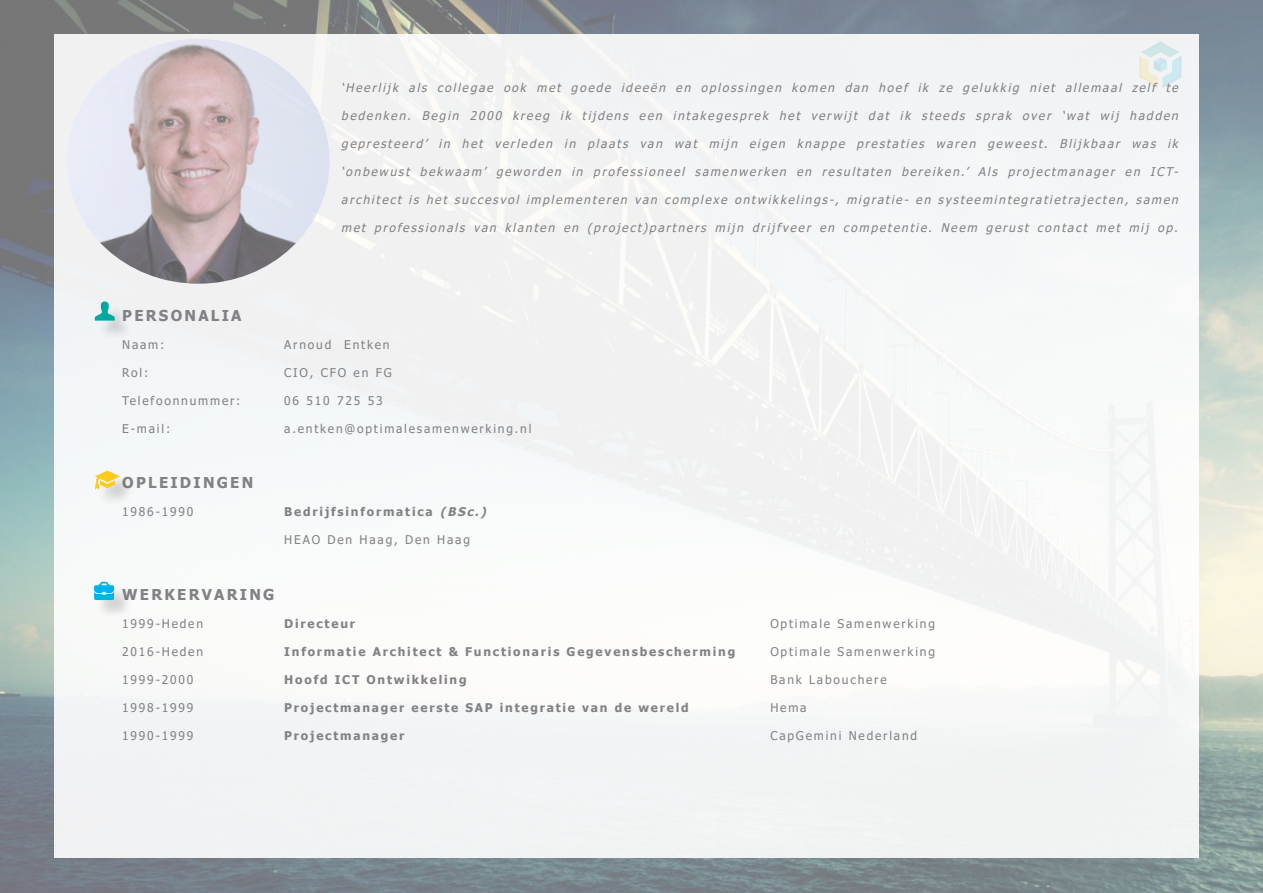
<style>
.page{position:relative;width:1263px;height:893px;background:#fff}
.page>*{position:absolute;margin:0;border:0;box-sizing:border-box;transform-origin:0 0}
.Pull_Text{font:700 15px "Tahoma";letter-spacing:.15em;color:#828185}
.Pull_Text-2{font:italic 12px "Tahoma";letter-spacing:.15em;color:#828185}
.Pull_Text-3{font:12px "Tahoma";letter-spacing:.15em;color:#828185}
.Pull_Text-4{font:700 12px "Tahoma";letter-spacing:.15em;color:#828185}
.s1{font-style:italic}
</style>
<div class="page">
<img style="left:1px;top:0;width:1262px;height:893px">
<div style="left:54px;top:35px;width:1144px;height:823px;background:#f3f5f5"></div>
<svg style="left:1139px;top:41px;width:42px;height:47px"></svg>
<img style="left:71px;top:39px;width:259px;height:245px">
<div style="left:98px;top:304px;width:35px;height:35px;background:#231f20;opacity:.2"></div>
<svg style="left:95px;top:302px;width:20px;height:19px"></svg>
<div style="left:96px;top:585px;width:37px;height:34px;background:#231f20;opacity:.2"></div>
<svg style="left:94px;top:582px;width:20px;height:18px"></svg>
<div style="left:98px;top:473px;width:40px;height:34px;background:#231f20;opacity:.2"></div>
<svg style="left:95px;top:470px;width:25px;height:20px"></svg>
<p class="Pull_Text-2" style="left:341px;top:80px;width:842px">‘Heerlij k als collegae ook met goede ideeën en oplossingen komen dan hoef ik ze gelukkig niet allemaal zelf te</p>
<p class="Pull_Text-2" style="left:341px;top:108px;width:842px">bedenken. Begin 2000 kreeg ik tijdens een intakegesprek het verwijt dat ik steeds sprak over ‘wat wij hadden</p>
<p class="Pull_Text-2" style="left:341px;top:136px;width:842px">gepresteerd’ in het verleden in plaats van wat mij n eigen knappe prestaties waren geweest. Blij kbaar was ik</p>
<p class="Pull_Text-2" style="left:341px;top:164px;width:842px">‘onbewust bekwaam’ geworden in professioneel samenwerken en resultaten bereiken.’ Als projectmanager en ICT-</p>
<p class="Pull_Text-2" style="left:341px;top:192px;width:842px">architect is het succesvol implementeren van complexe ontwikkelings-, migratie- en systeemintegratietrajecten, samen</p>
<p class="Pull_Text-2" style="left:341px;top:220px;width:842px">met professionals van klanten en (project)partners mij n drijfveer en competentie. Neem gerust contact met mij op.</p>
<p class="Pull_Text" style="left:122px;top:305px;width:121px">PERSONALIA</p>
<p class="Pull_Text-3" style="left:122px;top:336px;width:44px">Naam:</p>
<p class="Pull_Text-3" style="left:284px;top:336px;width:107px">Arnoud Entken</p>
<p class="Pull_Text-3" style="left:122px;top:364px;width:28px">Rol:</p>
<p class="Pull_Text-3" style="left:284px;top:364px;width:109px">CIO, CFO en FG</p>
<p class="Pull_Text-3" style="left:122px;top:392px;width:120px">Telefoonnummer:</p>
<p class="Pull_Text-3" style="left:284px;top:392px;width:100px">06 510 725 53</p>
<p class="Pull_Text-3" style="left:122px;top:420px;width:50px">E-mail:</p>
<p class="Pull_Text-3" style="left:284px;top:420px;width:249px">a.entken@optimalesamenwerking.nl</p>
<p class="Pull_Text" style="left:122px;top:472px;width:133px">OPLEIDINGEN</p>
<p class="Pull_Text-3" style="left:122px;top:504px;width:73px">1986-1990</p>
<p class="Pull_Text-4" style="left:284px;top:504px;width:207px">Bedrijfsinformatica <span class="s1">(BSc.)</span></p>
<p class="Pull_Text-3" style="left:284px;top:532px;width:187px">HEAO Den Haag, Den Haag</p>
<p class="Pull_Text" style="left:122px;top:584px;width:154px">WERKERVARING</p>
<p class="Pull_Text-3" style="left:122px;top:616px;width:82px">1999-Heden</p>
<p class="Pull_Text-4" style="left:284px;top:615px;width:72px">Directeur</p>
<p class="Pull_Text-3" style="left:770px;top:616px;width:166px">Optimale Samenwerking</p>
<p class="Pull_Text-3" style="left:122px;top:644px;width:82px">2016-Heden</p>
<p class="Pull_Text-4" style="left:284px;top:643px;width:452px">Informatie Architect &amp; Functionaris Gegevensbescherming</p>
<p class="Pull_Text-3" style="left:770px;top:644px;width:166px">Optimale Samenwerking</p>
<p class="Pull_Text-3" style="left:122px;top:672px;width:73px">1999-2000</p>
<p class="Pull_Text-4" style="left:284px;top:671px;width:184px">Hoofd ICT Ontwikkeling</p>
<p class="Pull_Text-3" style="left:770px;top:672px;width:118px">Bank Labouchere</p>
<p class="Pull_Text-3" style="left:122px;top:699px;width:73px">1998-1999</p>
<p class="Pull_Text-4" style="left:284px;top:699px;width:406px">Projectmanager eerste SAP integratie van de wereld</p>
<p class="Pull_Text-3" style="left:770px;top:699px;width:38px">Hema</p>
<p class="Pull_Text-3" style="left:122px;top:727px;width:73px">1990-1999</p>
<p class="Pull_Text-4" style="left:284px;top:727px;width:122px">Projectmanager</p>
<p class="Pull_Text-3" style="left:770px;top:727px;width:148px">CapGemini Nederland</p>
</div>
